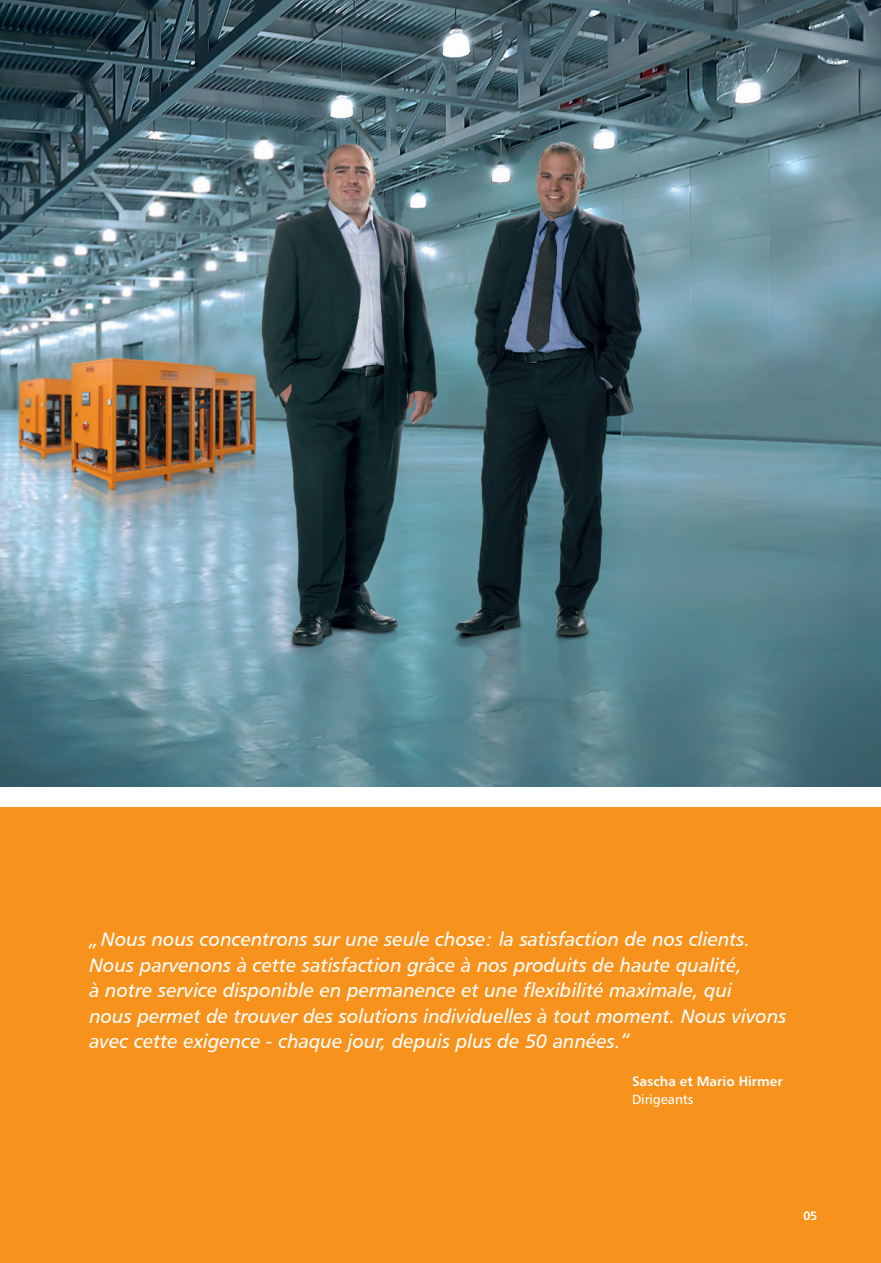
<style>
.page{position:relative;width:881px;height:1263px;background:#fff}
.page>*{position:absolute;margin:0;border:0;box-sizing:border-box;transform-origin:0 0}
.t1{font:19.5px/25.5px "Humanist 777 BT Italic B";color:#fff}
.t2{font:13.5px "Humanist 777 BT Bold B";color:#fff}
.t3{font:13.5px "Humanist 777 BT Roman B";color:#fff}
.t4{font:12px "Humanist 777 BT Roman B";color:#fff}
</style>
<div class="page">
<img style="left:0;top:0;width:880px;height:787px">
<div style="left:0;top:808px;width:880px;height:455px;background:#f7931d"></div>
<p class="t1" style="left:89px;top:926px;width:698px">„Nous nous concentrons sur une seule chose: la satisfaction de nos clients.<br>Nous parvenons à cette satisfaction grâce à nos produits de haute qualité,<br>à notre service disponible en permanence et une flexibilité maximale, qui<br>nous permet de trouver des solutions individuelles à tout moment. Nous vivons avec cette exigence - chaque jour, depuis plus de 50 années.“</p>
<p class="t2" style="left:631px;top:1073px;width:152px">Sascha et Mario Hirmer</p>
<p class="t3" style="left:631px;top:1091px;width:63px">Dirigeants</p>
<p class="t4" style="left:803px;top:1209px;width:15px">05</p>
</div>
